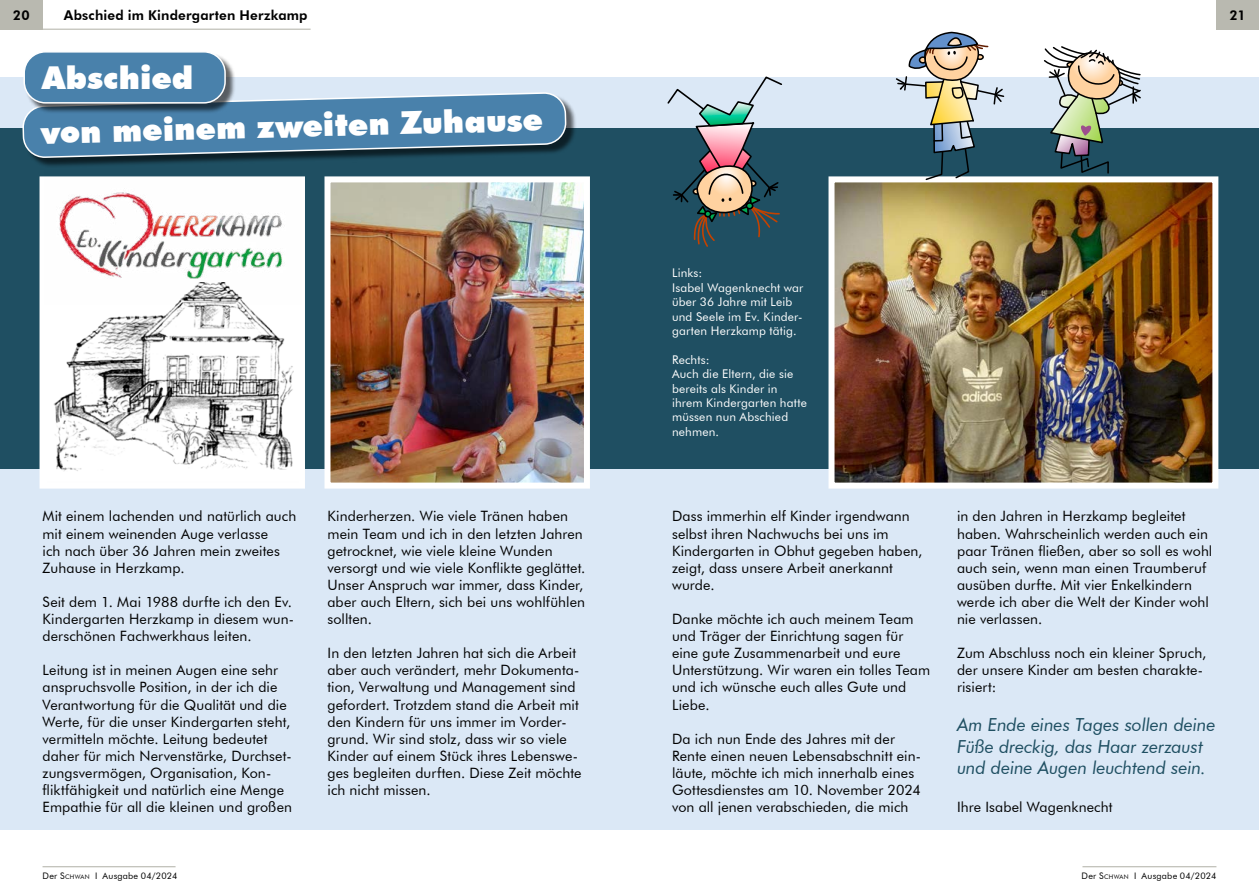
<style>
.page{position:relative;width:1259px;height:893px;background:#fff}
.page>*{position:absolute;margin:0;border:0;box-sizing:border-box;transform-origin:0 0}
.t1{font:900 31.5px "Futura BT";letter-spacing:.01em;color:#fff}
.t2{font:italic 18px/21.6px "Futura BT";letter-spacing:-.01em;color:#1f4f62}
.t3{font:14.25px/17.1px "Futura BT";letter-spacing:.01em;color:#000}
.t4{font:800 13.5px "Futura BT";letter-spacing:.015em;color:#000}
.t5{font:12px/14.4px "Futura BT";letter-spacing:.015em;color:#fff}
.t6{font:9px "Futura BT";letter-spacing:.025em;color:#000}
.s1{font-style:inherit}
.s2{font-size:6.3px}
</style>
<div class="page">
<div style="left:0;top:77px;width:1259px;height:752px;background:#dbe8f6"></div>
<div style="left:0;top:128px;width:1259px;height:341px;background:#1f4f62"></div>
<img style="left:331px;top:183px;width:252px;height:299px">
<div style="left:324px;top:176px;width:266px;height:313px;border:6px solid #fff"></div>
<img style="left:48px;top:304px;width:250px;height:178px">
<div style="left:40px;top:176px;width:265px;height:313px;border:6px solid #fff"></div>
<hr style="left:0;top:29px;width:310px;height:1px;background:#b9b9b0">
<div style="left:25px;top:95px;width:551px;height:73px;background:#000;opacity:.6"></div>
<svg style="left:22px;top:93px;width:545px;height:64px;background:#5181a5"></svg>
<div style="left:26px;top:53px;width:210px;height:61px;background:#000;opacity:.6"></div>
<div style="left:24px;top:52px;width:201px;height:51px;background:#4981ab;border-radius:21px"></div>
<div style="left:23px;top:51px;width:203px;height:53px;border:2px solid #fff;border-radius:21px"></div>
<img style="left:45px;top:176px;width:256px;height:128px">
<img style="left:835px;top:183px;width:376px;height:299px">
<div style="left:828px;top:176px;width:390px;height:313px;border:6px solid #fff"></div>
<svg style="left:894px;top:31px;width:111px;height:150px"></svg>
<svg style="left:1043px;top:46px;width:98px;height:128px"></svg>
<svg style="left:668px;top:77px;width:115px;height:170px"></svg>
<div style="left:745px;top:202px;width:8px;height:7px;border:2px solid #000;border-radius:50%"></div>
<div style="left:45px;top:472px;width:259px;height:9px;background:#fff"></div>
<hr style="left:43px;top:866px;width:133px;height:1px;background:#b9b9b0">
<hr style="left:1082px;top:866px;width:134px;height:1px;background:#b9b9b0">
<div style="left:0;top:0;width:43px;height:30px;background:#b9b9b0"></div>
<div style="left:1216px;top:0;width:43px;height:30px;background:#b9b9b0"></div>
<p class="t4" style="left:64px;top:7px;width:245px">Abschied im Kindergarten Herzkamp</p>
<p class="t4" style="left:13px;top:7px;width:18px">20</p>
<p class="t4" style="left:1229px;top:7px;width:18px">21</p>
<h1 class="t1" style="left:42px;top:59px;width:153px">Abschied</h1>
<h1 class="t1" style="left:41px;top:111px;width:503px;rotate:-1deg">von meinem zweiten Zuhause</h1>
<p class="t3" style="left:43px;top:508px;width:255px">Mit einem lachenden und natürlich auch mit einem weinenden Auge verlasse<br>ich nach über 36 Jahren mein zweites<br>Zuhause in Herzkamp.</p>
<p class="t3" style="left:43px;top:593px;width:253px">Seit dem 1. Mai 1988 durfte ich den Ev.<br>Kindergarten Herzkamp in diesem wun&shy;derschönen Fachwerkhaus leiten.</p>
<p class="t3" style="left:43px;top:662px;width:251px">Leitung ist in meinen Augen eine sehr anspruchsvolle Position, in der ich die Verantwortung für die Qualität und die Werte, für die unser Kindergarten steht, vermitteln möchte. Leitung bedeutet daher für mich Nervenstärke, Durchset&shy;zungsvermögen, Organisation, Kon&shy;fliktfähigkeit und natürlich eine Menge Empathie für all die kleinen und großen</p>
<p class="t3" style="left:327px;top:508px;width:259px">Kinderherzen. Wie viele Tränen haben mein Team und ich in den letzten Jahren getrocknet, wie viele kleine Wunden versorgt und wie viele Konflikte geglättet.<br>Unser Anspruch war immer, dass Kinder, aber auch Eltern, sich bei uns wohlfühlen sollten.</p>
<p class="t3" style="left:327px;top:644px;width:255px">In den letzten Jahren hat sich die Arbeit aber auch verändert, mehr Dokumenta&shy;tion, Verwaltung und Management sind gefordert. Trotzdem stand die Arbeit mit den Kindern für uns immer im Vorder&shy;grund. Wir sind stolz, dass wir so viele Kinder auf einem Stück ihres Lebenswe&shy;ges begleiten durften. Diese Zeit möchte ich nicht missen.</p>
<p class="t5" style="left:672px;top:266px;width:133px">Links:<br>Isabel Wagenknecht war über 36 Jahre mit Leib und Seele im Ev. Kinder&shy;garten Herzkamp tätig.</p>
<p class="t5" style="left:672px;top:352px;width:136px">Rechts:<br>Auch die Eltern, die sie bereits als Kinder in ihrem Kindergarten hatte müssen nun Abschied nehmen.</p>
<p class="t3" style="left:672px;top:508px;width:252px">Dass immerhin elf Kinder irgendwann selbst ihren Nachwuchs bei uns im<br>Kindergarten in Obhut gegeben haben, zeigt, dass unsere Arbeit anerkannt wurde.</p>
<p class="t3" style="left:672px;top:610px;width:260px">Danke möchte ich auch meinem Team und Träger der Einrichtung sagen für eine gute Zusammenarbeit und eure<br>Unterstützung. Wir waren ein tolles Team und ich wünsche euch alles Gute und<br>Liebe.</p>
<p class="t3" style="left:672px;top:730px;width:250px">Da ich nun Ende des Jahres mit der Rente einen neuen Lebensabschnitt ein&shy;läute, möchte ich mich innerhalb eines Gottesdienstes am 10. November 2024 von all jenen verabschieden, die mich</p>
<p class="t3" style="left:957px;top:508px;width:257px">in den Jahren in Herzkamp begleitet haben. Wahrscheinlich werden auch ein paar Tränen fließen, aber so soll es wohl auch sein, wenn man einen Traumberuf ausüben durfte. Mit vier Enkelkindern werde ich aber die Welt der Kinder wohl nie verlassen.</p>
<p class="t3" style="left:957px;top:644px;width:251px">Zum Abschluss noch ein kleiner Spruch, der unsere Kinder am besten charakte&shy;risiert:</p>
<p class="t2" style="left:957px;top:714px;width:260px">Am Ende eines Tages sollen deine<br>Füße dreckig, das Haar zerzaust und deine Augen leuchtend sein.</p>
<p class="t3" style="left:957px;top:799px;width:157px">Ihre Isabel Wagenknecht</p>
<p class="t6" style="left:43px;top:870px;width:136px">Der <span class="s1">S</span><span class="s2">CHWAN</span> I Ausgabe 04/2024</p>
<p class="t6" style="left:1081px;top:870px;width:136px">Der <span class="s1">S</span><span class="s2">CHWAN</span> I Ausgabe 04/2024</p>
</div>
